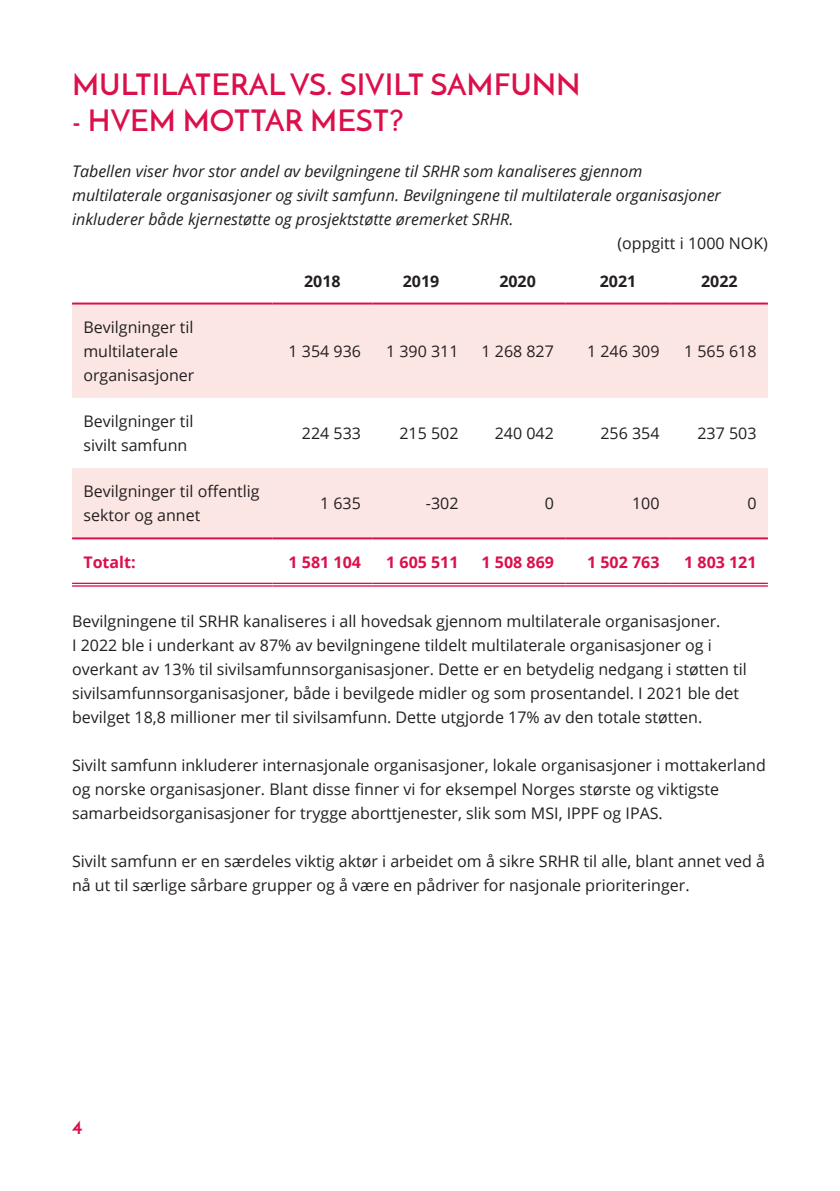
<style>
.page{position:relative;width:840px;height:1191px;background:#fff}
.page>*{position:absolute;margin:0;border:0;box-sizing:border-box;transform-origin:0 0}
.Overskrift_1{font:600 30px "Josefin Sans";color:#db104b}
.Overskrift_1-2{font:700 20px "Josefin Sans";color:#db104b}
.Brød{font:16px/24px "Open Sans";color:#231f20}
.Brød-2{font:italic 16px/24px "Open Sans";color:#231f20}
.Brød-3{font:700 16px "Open Sans";color:#db104b}
.Brød-4{font:700 16px "Open Sans";color:#231f20}
</style>
<div class="page">
<svg style="left:72px;top:304px;width:695px;height:233px;fill:#fbe6e3"></svg>
<hr style="left:72px;top:302px;width:200px;height:2px;background:#db104b">
<hr style="left:272px;top:302px;width:100px;height:2px;background:#db104b">
<hr style="left:372px;top:302px;width:97px;height:2px;background:#db104b">
<hr style="left:469px;top:302px;width:96px;height:2px;background:#db104b">
<hr style="left:565px;top:302px;width:105px;height:2px;background:#db104b">
<hr style="left:670px;top:302px;width:97px;height:2px;background:#db104b">
<hr style="left:72px;top:537px;width:200px;height:2px;background:#db104b">
<hr style="left:272px;top:537px;width:100px;height:2px;background:#db104b">
<hr style="left:372px;top:537px;width:97px;height:2px;background:#db104b">
<hr style="left:469px;top:537px;width:96px;height:2px;background:#db104b">
<hr style="left:565px;top:537px;width:105px;height:2px;background:#db104b">
<hr style="left:670px;top:537px;width:97px;height:2px;background:#db104b">
<hr style="left:72px;top:582px;width:200px;height:2px;background:#db104b">
<hr style="left:72px;top:585px;width:200px;height:1px;background:#db104b">
<hr style="left:272px;top:582px;width:100px;height:2px;background:#db104b">
<hr style="left:272px;top:585px;width:100px;height:1px;background:#db104b">
<hr style="left:372px;top:582px;width:97px;height:2px;background:#db104b">
<hr style="left:372px;top:585px;width:97px;height:1px;background:#db104b">
<hr style="left:469px;top:582px;width:96px;height:2px;background:#db104b">
<hr style="left:469px;top:585px;width:96px;height:1px;background:#db104b">
<hr style="left:565px;top:582px;width:105px;height:2px;background:#db104b">
<hr style="left:565px;top:585px;width:105px;height:1px;background:#db104b">
<hr style="left:670px;top:582px;width:97px;height:2px;background:#db104b">
<hr style="left:670px;top:585px;width:97px;height:1px;background:#db104b">
<p class="Overskrift_1" style="left:72px;top:65px;width:510px">MULTILATERAL VS. SIVILT SAMFUNN</p>
<p class="Overskrift_1" style="left:72px;top:101px;width:333px">- HVEM MOTTAR MEST?</p>
<p class="Brød-2" style="left:72px;top:159px;width:650px">Tabellen viser hvor stor andel av bevilgningene til SRHR som kanaliseres gjennom multilaterale organisasjoner og sivilt samfunn. Bevilgningene til multilaterale organisasjoner inkluderer både kjernestøtte og prosjektstøtte øremerket SRHR.</p>
<p class="Brød" style="left:617px;top:231px;width:152px">(oppgitt i 1000 NOK)</p>
<p class="Brød-4" style="left:304px;top:269px;width:38px">2018</p>
<p class="Brød-4" style="left:402px;top:269px;width:38px">2019</p>
<p class="Brød-4" style="left:499px;top:269px;width:38px">2020</p>
<p class="Brød-4" style="left:599px;top:269px;width:38px">2021</p>
<p class="Brød-4" style="left:700px;top:269px;width:38px">2022</p>
<p class="Brød" style="left:83px;top:314px;width:112px">Bevilgninger til multilaterale organisasjoner</p>
<p class="Brød" style="left:288px;top:338px;width:74px">1 354 936</p>
<p class="Brød" style="left:386px;top:338px;width:74px">1 390 311</p>
<p class="Brød" style="left:481px;top:338px;width:74px">1 268 827</p>
<p class="Brød" style="left:586px;top:338px;width:74px">1 246 309</p>
<p class="Brød" style="left:683px;top:338px;width:74px">1 565 618</p>
<p class="Brød" style="left:83px;top:409px;width:112px">Bevilgninger til sivilt samfunn</p>
<p class="Brød" style="left:83px;top:479px;width:178px">Bevilgninger til offentlig sektor og annet</p>
<p class="Brød" style="left:302px;top:421px;width:61px">224 533</p>
<p class="Brød" style="left:399px;top:421px;width:61px">215 502</p>
<p class="Brød" style="left:494px;top:421px;width:61px">240 042</p>
<p class="Brød" style="left:600px;top:421px;width:61px">256 354</p>
<p class="Brød" style="left:697px;top:421px;width:61px">237 503</p>
<p class="Brød" style="left:320px;top:491px;width:42px">1 635</p>
<p class="Brød" style="left:425px;top:491px;width:34px">-302</p>
<p class="Brød" style="left:544px;top:491px;width:11px">0</p>
<p class="Brød" style="left:631px;top:491px;width:29px">100</p>
<p class="Brød" style="left:747px;top:491px;width:11px">0</p>
<p class="Brød-3" style="left:83px;top:550px;width:54px">Totalt:</p>
<p class="Brød-3" style="left:288px;top:550px;width:74px">1 581 104</p>
<p class="Brød-3" style="left:386px;top:550px;width:74px">1 605 511</p>
<p class="Brød-3" style="left:481px;top:550px;width:74px">1 508 869</p>
<p class="Brød-3" style="left:587px;top:550px;width:74px">1 502 763</p>
<p class="Brød-3" style="left:683px;top:550px;width:74px">1 803 121</p>
<p class="Brød" style="left:72px;top:608px;width:675px">Bevilgningene til SRHR kanaliseres i all hovedsak gjennom multilaterale organisasjoner.<br>I 2022 ble i underkant av 87% av bevilgningene tildelt multilaterale organisasjoner og i overkant av 13% til sivilsamfunnsorganisasjoner. Dette er en betydelig nedgang i støtten til sivilsamfunnsorganisasjoner, både i bevilgede midler og som prosentandel. I 2021 ble det bevilget 18,8 millioner mer til sivilsamfunn. Dette utgjorde 17% av den totale støtten.</p>
<p class="Brød" style="left:72px;top:752px;width:695px">Sivilt samfunn inkluderer internasjonale organisasjoner, lokale organisasjoner i mottakerland og norske organisasjoner. Blant disse finner vi for eksempel Norges største og viktigste samarbeidsorganisasjoner for trygge aborttjenester, slik som MSI, IPPF og IPAS.</p>
<p class="Brød" style="left:72px;top:848px;width:694px">Sivilt samfunn er en særdeles viktig aktør i arbeidet om å sikre SRHR til alle, blant annet ved å nå ut til særlige sårbare grupper og å være en pådriver for nasjonale prioriteringer.</p>
<p class="Overskrift_1-2" style="left:72px;top:1114px;width:12px">4</p>
</div>
